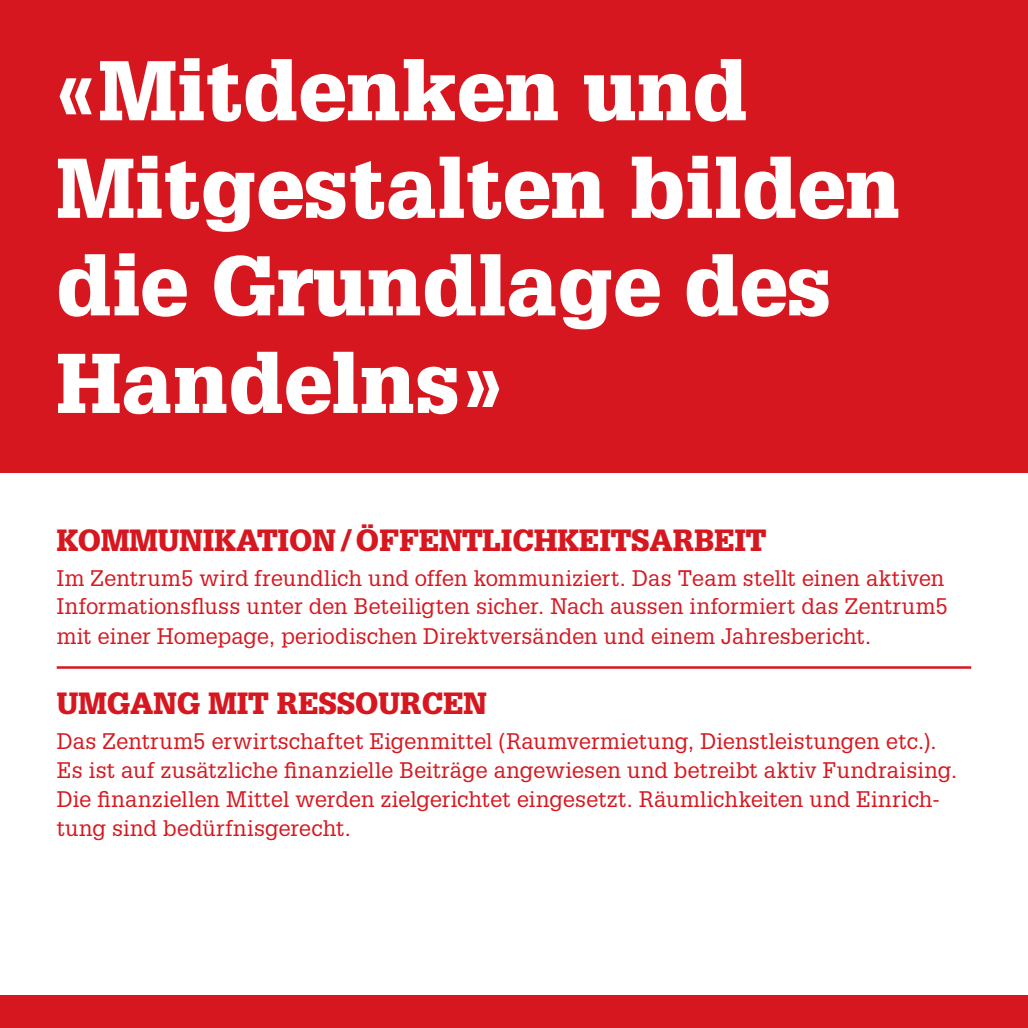
<style>
.page{position:relative;width:1028px;height:1028px;background:#fff}
.page>*{position:absolute;margin:0;border:0;box-sizing:border-box;transform-origin:0 0}
.t1{font:900 82.5px/97.5px "Glypha";letter-spacing:.01em;color:#fff}
.t2{font:900 30px "Glypha";color:#d7171f}
.t3{font:22px/28.8px "Glypha";letter-spacing:.005em;color:#d7171f}
</style>
<div class="page">
<div style="left:0;top:0;width:1028px;height:472px;background:#d7171f"></div>
<hr style="left:57px;top:666px;width:914px;height:2px;background:#d7171f">
<div style="left:0;top:995px;width:1028px;height:33px;background:#d7171f"></div>
<h1 class="t1" style="left:57px;top:41px;width:844px">«Mitdenken und<br>Mitgestalten bilden die Grundlage des<br>Handelns»</h1>
<h2 class="t2" style="left:57px;top:521px;width:24px">Kommuni</h2>
<h2 class="t2" style="left:214px;top:521px;width:43px">kation</h2>
<h2 class="t2" style="left:340px;top:521px;width:99px">/Öffentli</h2>
<h2 class="t2" style="left:512px;top:521px;width:87px">chkeitsar</h2>
<h2 class="t2" style="left:694px;top:521px;width:39px">beit</h2>
<p class="t3" style="left:57px;top:562px;width:892px;line-height:29.5px">Im Zentrum5 wird freundlich und offen kommuniziert. Das Team stellt einen aktiven<br>Informationsfluss unter den Beteiligten sicher. Nach aussen informiert das Zentrum5 mit einer Homepage, periodischen Direktversänden und einem Jahresbericht.</p>
<h2 class="t2" style="left:57px;top:685px;width:432px">UMGANG MIT RESSOURCEN</h2>
<p class="t3" style="left:57px;top:726px;width:902px">Das Zentrum5 erwirtschaftet Eigenmittel (Raumvermietung, Dienstleistungen etc.).<br>Es ist auf zusätzliche finanzielle Beiträge angewiesen und betreibt aktiv Fundraising.<br>Die finanziellen Mittel werden zielgerichtet eingesetzt. Räumlichkeiten und Einrich&shy;tung sind bedürfnisgerecht.</p>
</div>
